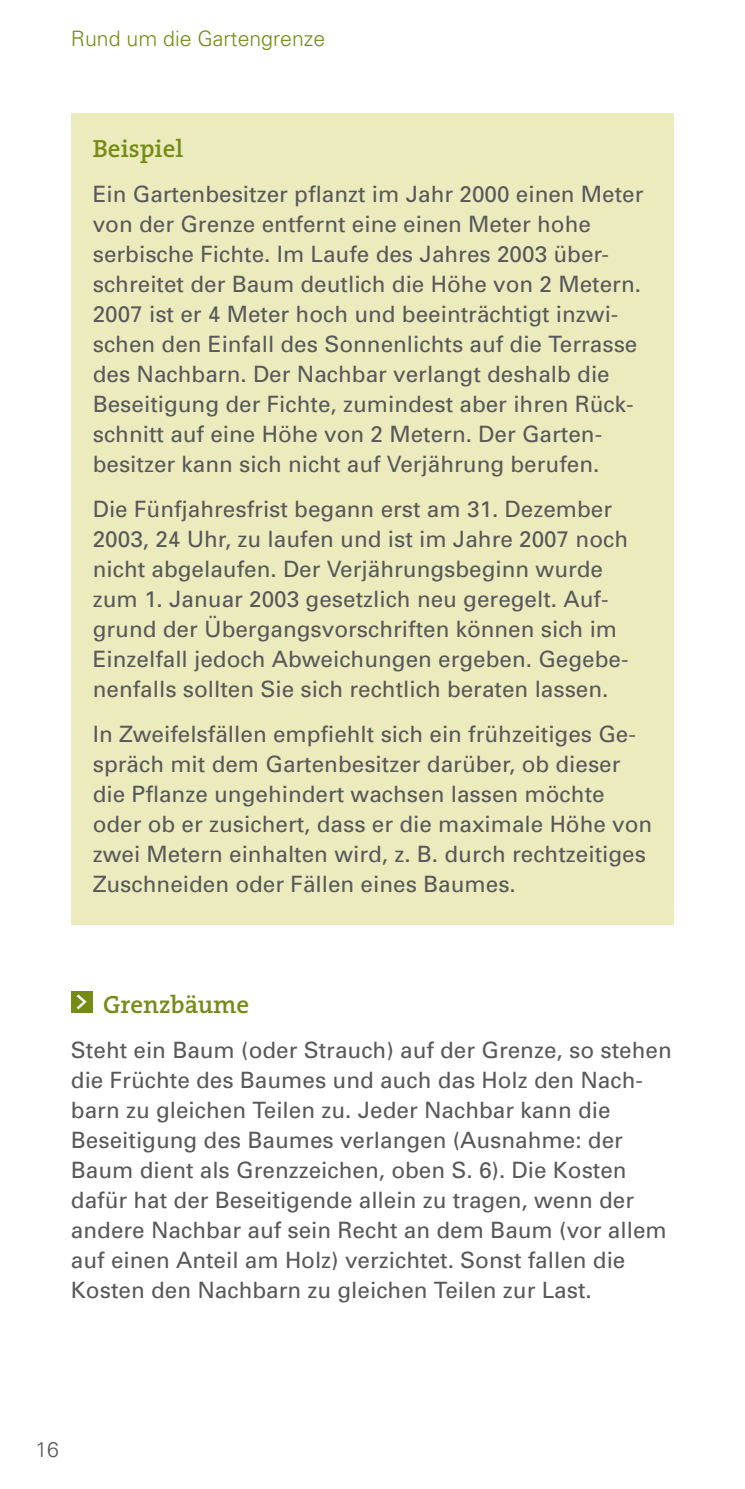
<style>
.page{position:relative;width:745px;height:1489px;background:#fff}
.page>*{position:absolute;margin:0;border:0;box-sizing:border-box;transform-origin:0 0}
.Headline_klein{font:600 25px "The Serif";color:#748c16}
.Copy{font:22.5px/30px "Univers";color:#58585a}
.t1{font:300 21.25px "Univers";color:#748c16}
.t2{font:300 21.25px "Univers";color:#58585a}
</style>
<div class="page">
<div style="left:71px;top:991px;width:21px;height:21px;background:#748c16"></div>
<svg style="left:77px;top:994px;width:9px;height:15px"></svg>
<div style="left:71px;top:113px;width:602px;height:812px;background:#ebebbd"></div>
<p class="t1" style="left:71px;top:25px;width:255px">Rund um die Gartengrenze</p>
<p class="Headline_klein" style="left:93px;top:128px;width:92px">Beispiel</p>
<p class="Copy" style="left:93px;top:179px;width:552px">Ein Gartenbesitzer pflanzt im Jahr 2000 einen Meter von der Grenze entfernt eine einen Meter hohe serbische Fichte. Im Laufe des Jahres 2003 über&shy;schreitet der Baum deutlich die Höhe von 2 Metern.<br>2007 ist er 4 Meter hoch und beeinträchtigt inzwi&shy;schen den Einfall des Sonnenlichts auf die Terrasse des Nachbarn. Der Nachbar verlangt deshalb die Beseitigung der Fichte, zumindest aber ihren Rück&shy;schnitt auf eine Höhe von 2 Metern. Der Garten&shy;besitzer kann sich nicht auf Verjährung berufen.</p>
<p class="Copy" style="left:93px;top:494px;width:537px">Die Fünfjahresfrist begann erst am 31. Dezember 2003, 24 Uhr, zu laufen und ist im Jahre 2007 noch nicht abgelaufen. Der Verjährungsbeginn wurde zum 1. Januar 2003 gesetzlich neu geregelt. Auf&shy;grund der Übergangsvorschriften können sich im Einzelfall jedoch Abweichungen ergeben. Gegebe&shy;nenfalls sollten Sie sich rechtlich beraten lassen.</p>
<p class="Copy" style="left:93px;top:718px;width:560px">In Zweifelsfällen empfiehlt sich ein frühzeitiges Ge&shy;spräch mit dem Gartenbesitzer darüber, ob dieser die Pflanze ungehindert wachsen lassen möchte oder ob er zusichert, dass er die maximale Höhe von zwei Metern einhalten wird, z. B. durch rechtzeitiges Zuschneiden oder Fällen eines Baumes.</p>
<p class="Headline_klein" style="left:103px;top:983px;width:148px">Grenzbäume</p>
<p class="Copy" style="left:71px;top:1034px;width:602px">Steht ein Baum (oder Strauch) auf der Grenze, so stehen die Früchte des Baumes und auch das Holz den Nach&shy;barn zu gleichen Teilen zu. Jeder Nachbar kann die Beseitigung des Baumes verlangen (Ausnahme: der Baum dient als Grenzzeichen, oben S. 6). Die Kosten dafür hat der Beseitigende allein zu tragen, wenn der andere Nachbar auf sein Recht an dem Baum (vor allem auf einen Anteil am Holz) verzichtet. Sonst fallen die Kosten den Nachbarn zu gleichen Teilen zur Last.</p>
<p class="t2" style="left:35px;top:1435px;width:25px">16</p>
</div>
